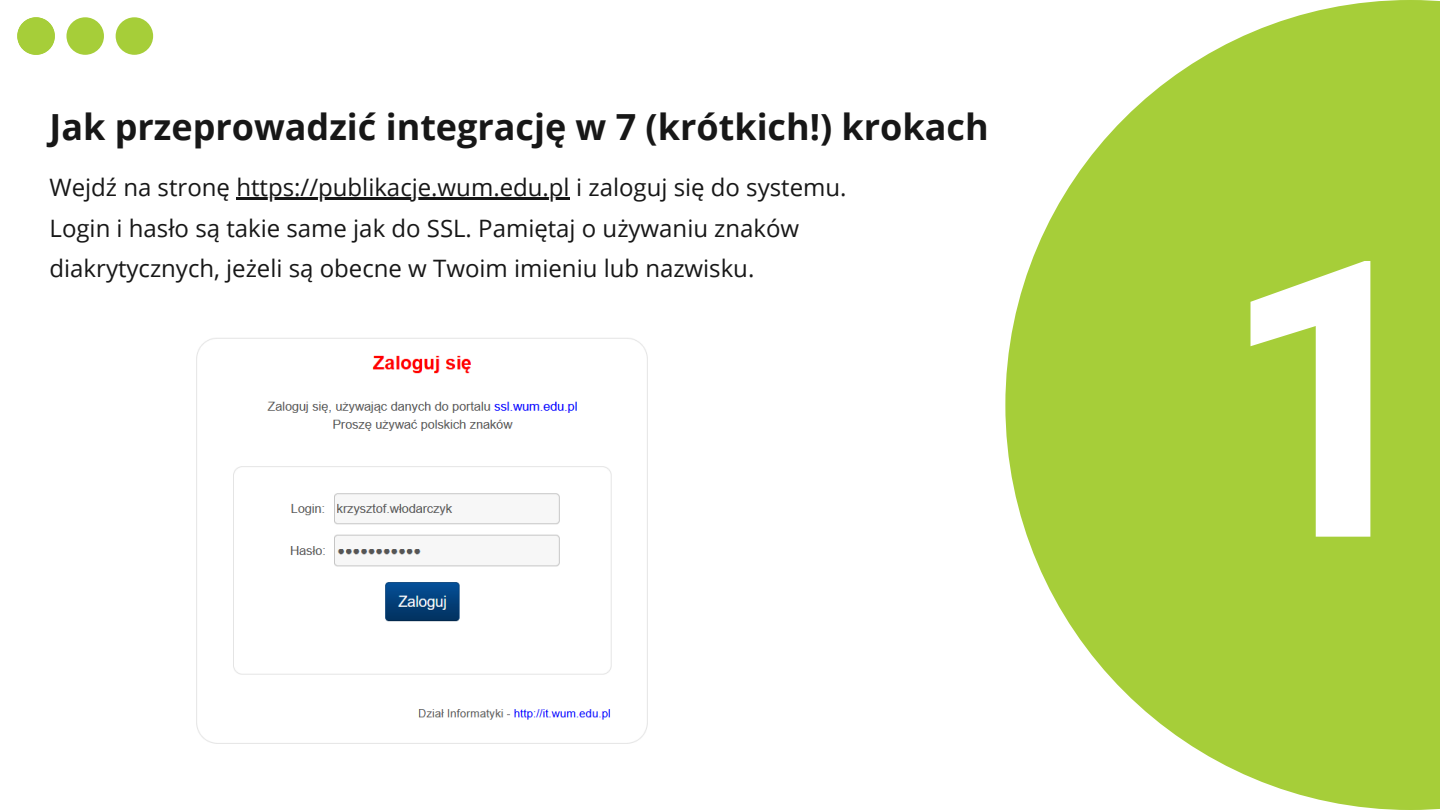
<style>
.page{position:relative;width:1440px;height:810px;background:#fff}
.page>*{position:absolute;margin:0;border:0;box-sizing:border-box;transform-origin:0 0}
.t1{font:700 387.3px "Roboto";color:#fff}
.t2{font:700 36px "Open Sans";color:#171717}
.t3{font:24px/40.5px "Open Sans";color:#171717}
</style>
<div class="page">
<svg style="left:1005px;top:0;width:435px;height:810px;fill:#a6ce39"></svg>
<div style="left:17px;top:17px;width:38px;height:38px;background:#a6ce39;border-radius:50%"></div>
<div style="left:66px;top:17px;width:38px;height:38px;background:#a6ce39;border-radius:50%"></div>
<div style="left:116px;top:17px;width:37px;height:38px;background:#a6ce39;border-radius:50%"></div>
<img style="left:196px;top:338px;width:452px;height:406px">
<hr style="left:236px;top:198px;width:334px;height:2px;background:#171717">
<p class="t2" style="left:50px;top:101px;width:941px">Jak przeprowadzić integrację w 7 (krótkich!) krokach</p>
<p class="t3" style="left:50px;top:166px;width:799px">Wejdź na stronę https://publikacje.wum.edu.pl i zaloguj się do systemu.</p>
<p class="t3" style="left:50px;top:207px;width:751px">Login i hasło są takie same jak do SSL. Pamiętaj o używaniu znaków diakrytycznych, jeżeli są obecne w Twoim imieniu lub nazwisku.</p>
<p class="t1" style="left:1219px;top:178px;width:223px">1</p>
</div>
